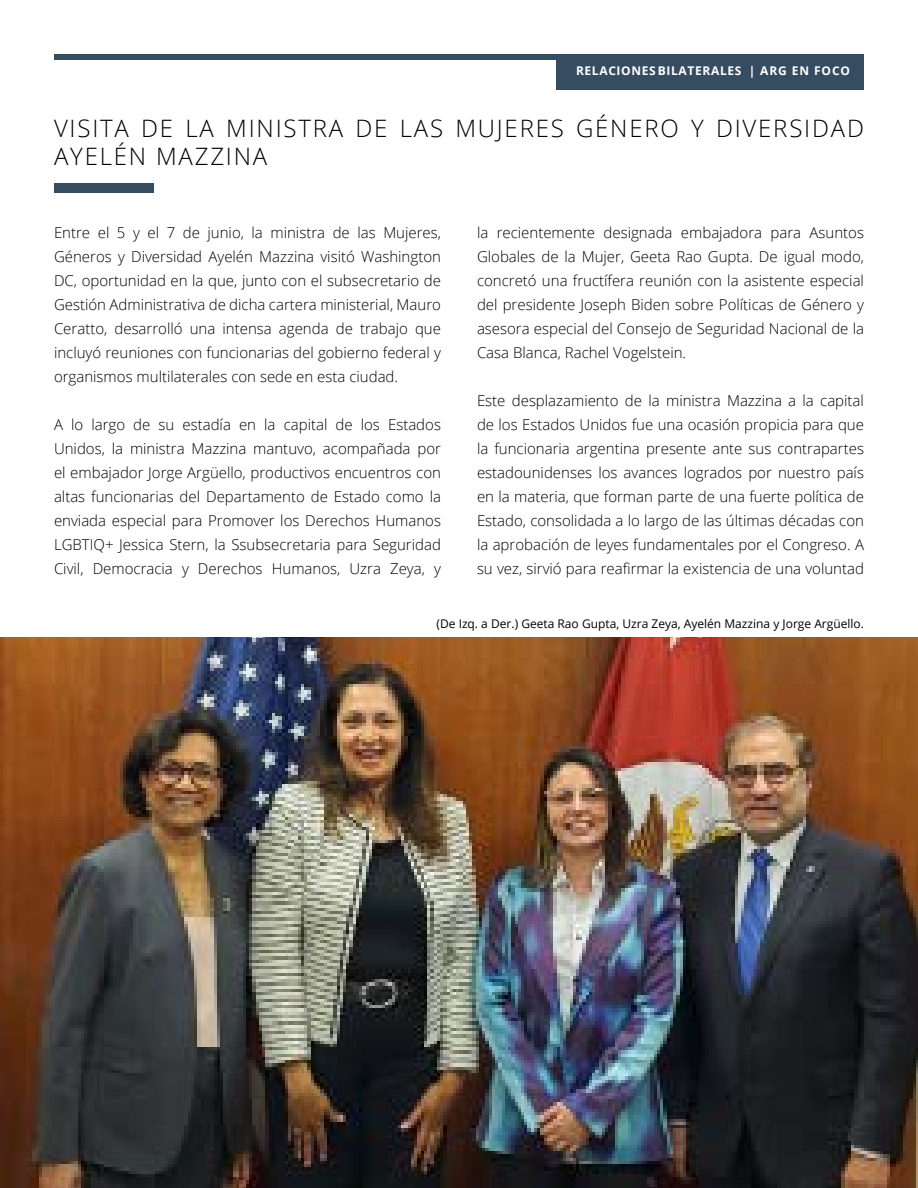
<style>
.page{position:relative;width:918px;height:1188px;background:#fff}
.page>*{position:absolute;margin:0;border:0;box-sizing:border-box;transform-origin:0 0}
.t1{font:300 24px/28.8px "Open Sans";letter-spacing:.075em;color:#000}
.t2{font:300 15px/24px "Open Sans";color:#000;text-align:justify}
.t3{font:12px "Open Sans";color:#000}
.t4{font:700 12px "Open Sans";letter-spacing:.055em;color:#fff}
.t5{font:700 12px "Open Sans";letter-spacing:.075em;color:#fff}
</style>
<div class="page">
<div style="left:54px;top:54px;width:810px;height:5px;background:#364d61"></div>
<div style="left:556px;top:54px;width:308px;height:36px;background:#364d61"></div>
<img style="left:0;top:637px;width:918px;height:551px">
<div style="left:54px;top:183px;width:100px;height:9px;background:#364d61"></div>
<p class="t4" style="left:576px;top:62px;width:55px">RELACIONE</p>
<p class="t4" style="left:649px;top:62px;width:55px">S BILATERA</p>
<p class="t5" style="left:720px;top:62px;width:132px">LES | ARG EN FOCO</p>
<h1 class="t1" style="left:54px;top:113px;width:811px">VISITA DE LA MINISTRA DE LAS MUJERES GÉNERO Y DIVERSIDAD<br>AYELÉN MAZZINA</h1>
<p class="t2" style="left:54px;top:220px;width:389px">Entre el 5 y el 7 de junio, la ministra de las Mujeres, Géneros y Diversidad Ayelén Mazzina visitó Washington DC, oportunidad en la que, junto con el subsecretario de Gestión Administrativa de dicha cartera ministerial, Mauro Ceratto, desarrolló una intensa agenda de trabajo que incluyó reuniones con funcionarias del gobierno federal y organismos multilaterales con sede en esta ciudad.</p>
<p class="t2" style="left:54px;top:412px;width:389px">A lo largo de su estadía en la capital de los Estados Unidos, la ministra Mazzina mantuvo, acompañada por el embajador Jorge Argüello, productivos encuentros con altas funcionarias del Departamento de Estado como la enviada especial para Promover los Derechos Humanos LGBTIQ+ Jessica Stern, la Ssubsecretaria para Seguridad Civil, Democracia y Derechos Humanos, Uzra Zeya, y</p>
<p class="t2" style="left:477px;top:220px;width:389px">la recientemente designada embajadora para Asuntos Globales de la Mujer, Geeta Rao Gupta. De igual modo, concretó una fructífera reunión con la asistente especial del presidente Joseph Biden sobre Políticas de Género y asesora especial del Consejo de Seguridad Nacional de la Casa Blanca, Rachel Vogelstein.</p>
<p class="t2" style="left:477px;top:388px;width:389px">Este desplazamiento de la ministra Mazzina a la capital de los Estados Unidos fue una ocasión propicia para que la funcionaria argentina presente ante sus contrapartes estadounidenses los avances logrados por nuestro país en la materia, que forman parte de una fuerte política de Estado, consolidada a lo largo de las últimas décadas con la aprobación de leyes fundamentales por el Congreso. A su vez, sirvió para reafirmar la existencia de una voluntad</p>
<p class="t3" style="left:437px;top:616px;width:429px">(De Izq. a Der.) Geeta Rao Gupta, Uzra Zeya, Ayelén Mazzina y Jorge Argüello.</p>
</div>
